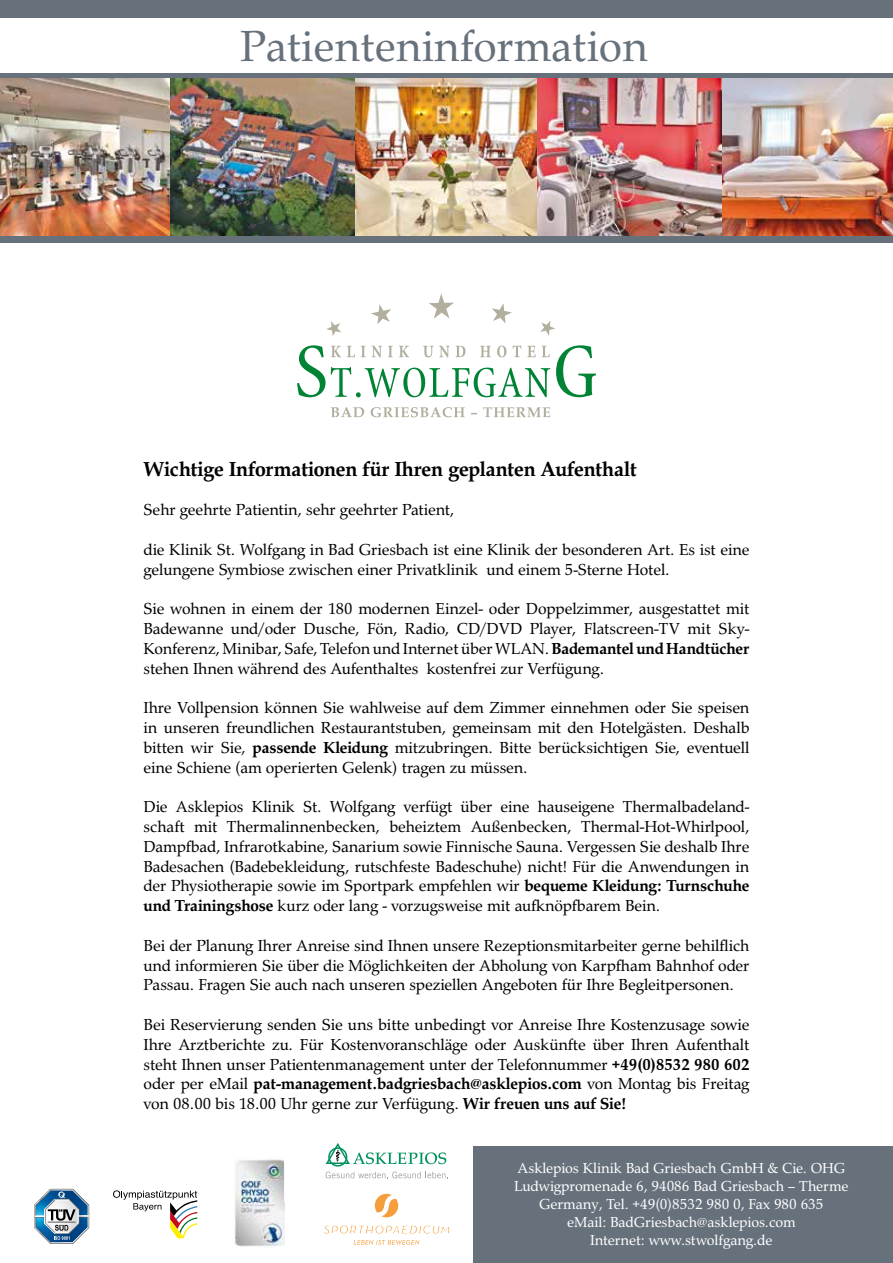
<style>
.page{position:relative;width:893px;height:1263px;background:#fff}
.page>*{position:absolute;margin:0;border:0;box-sizing:border-box;transform-origin:0 0}
.t1{font:45px "Palladio";color:#66717b}
.t2{font:700 21px "Palladio";letter-spacing:-.005em;color:#000}
.t3{font:16.5px/19.8px "Palladio";letter-spacing:-.005em;color:#000;text-align:justify}
.t4{font:15px/18px "Palladio";letter-spacing:-.005em;color:#fff;text-align:center}
.s1{font-weight:700}
</style>
<div class="page">
<div style="left:473px;top:1146px;width:420px;height:117px;background:#66717b"></div>
<svg style="left:326px;top:321px;width:15px;height:15px"></svg>
<svg style="left:371px;top:304px;width:20px;height:20px"></svg>
<svg style="left:429px;top:293px;width:25px;height:26px"></svg>
<svg style="left:492px;top:303px;width:20px;height:21px"></svg>
<svg style="left:540px;top:321px;width:15px;height:15px"></svg>
<svg style="left:297px;top:345px;width:253px;height:52px"></svg>
<svg style="left:556px;top:345px;width:40px;height:52px"></svg>
<svg style="left:331px;top:407px;width:33px;height:10px"></svg>
<svg style="left:371px;top:407px;width:94px;height:10px"></svg>
<svg style="left:483px;top:407px;width:67px;height:10px"></svg>
<svg style="left:113px;top:1190px;width:84px;height:48px"></svg>
<svg style="left:34px;top:1189px;width:56px;height:55px"></svg>
<div style="left:0;top:0;width:893px;height:243px;background:#66717b"></div>
<div style="left:0;top:18px;width:893px;height:54px;background:#fff"></div>
<img style="left:0;top:79px;width:893px;height:157px">
<img style="left:234px;top:1159px;width:51px;height:89px">
<svg style="left:326px;top:1143px;width:122px;height:35px"></svg>
<svg style="left:354px;top:1240px;width:65px;height:4px"></svg>
<svg style="left:324px;top:1225px;width:126px;height:9px"></svg>
<svg style="left:375px;top:1194px;width:23px;height:23px"></svg>
<h1 class="t1" style="left:240px;top:19px;width:409px">Patienteninformation</h1>
<p class="t2" style="left:144px;top:456px;width:495px">Wichtige Informationen für Ihren geplanten Aufenthalt</p>
<p class="t3" style="left:144px;top:500px;width:312px">Sehr geehrte Patientin, sehr geehrter Patient,</p>
<p class="t3" style="left:144px;top:539px;width:607px">die Klinik St. Wolfgang in Bad Griesbach ist eine Klinik der besonderen Art. Es ist eine gelungene Symbiose zwischen einer Privatklinik und einem 5-Sterne Hotel.</p>
<p class="t3" style="left:144px;top:599px;width:607px">Sie wohnen in einem der 180 modernen Einzel- oder Doppelzimmer, ausgestattet mit Badewanne und/oder Dusche, Fön, Radio, CD/DVD Player, Flatscreen-TV mit Sky-Konferenz, Minibar, Safe, Telefon und Internet über WLAN. <span class="s1">Bademantel und Handtücher </span>stehen Ihnen während des Aufenthaltes kostenfrei zur Verfügung.</p>
<p class="t3" style="left:144px;top:698px;width:607px">Ihre Vollpension können Sie wahlweise auf dem Zimmer einnehmen oder Sie speisen in unseren freundlichen Restaurantstuben, gemeinsam mit den Hotelgästen. Deshalb bitten wir Sie, <span class="s1">passende Kleidung</span> mitzubringen. Bitte berücksichtigen Sie, eventuell eine Schiene (am operierten Gelenk) tragen zu müssen.</p>
<p class="t3" style="left:144px;top:797px;width:607px">Die Asklepios Klinik St. Wolfgang verfügt über eine hauseigene Thermalbadeland&shy;schaft mit Thermalinnenbecken, beheiztem Außenbecken, Thermal-Hot-Whirlpool, Dampfbad, Infrarotkabine, Sanarium sowie Finnische Sauna. Vergessen Sie deshalb Ihre Badesachen (Badebekleidung, rutschfeste Badeschuhe) nicht! Für die Anwendungen in der Physiotherapie sowie im Sportpark empfehlen wir <span class="s1">bequeme Kleidung: Turnschuhe und Trainingshose</span> kurz oder lang - vorzugsweise mit aufknöpfbarem Bein.</p>
<p class="t3" style="left:144px;top:935px;width:607px">Bei der Planung Ihrer Anreise sind Ihnen unsere Rezeptionsmitarbeiter gerne behilflich und informieren Sie über die Möglichkeiten der Abholung von Karpfham Bahnhof oder Passau. Fragen Sie auch nach unseren speziellen Angeboten für Ihre Begleitpersonen.</p>
<p class="t3" style="left:144px;top:1015px;width:607px">Bei Reservierung senden Sie uns bitte unbedingt vor Anreise Ihre Kostenzusage sowie Ihre Arztberichte zu. Für Kostenvoranschläge oder Auskünfte über Ihren Aufenthalt steht Ihnen unser Patientenmanagement unter der Telefonnummer <span class="s1">+49(0)8532 980 602 </span>oder per eMail <span class="s1">pat-management.badgriesbach@asklepios.com</span> von Montag bis Freitag von 08.00 bis 18.00 Uhr gerne zur Verfügung. <span class="s1">Wir freuen uns auf Sie!</span></p>
<p class="t4" style="left:514px;top:1159px;width:336px">Asklepios Klinik Bad Griesbach GmbH &amp; Cie. OHG Ludwigpromenade 6, 94086 Bad Griesbach – Therme Germany, Tel. +49(0)8532 980 0, Fax 980 635<br>eMail: BadGriesbach@asklepios.com<br>Internet: www.stwolfgang.de</p>
</div>
